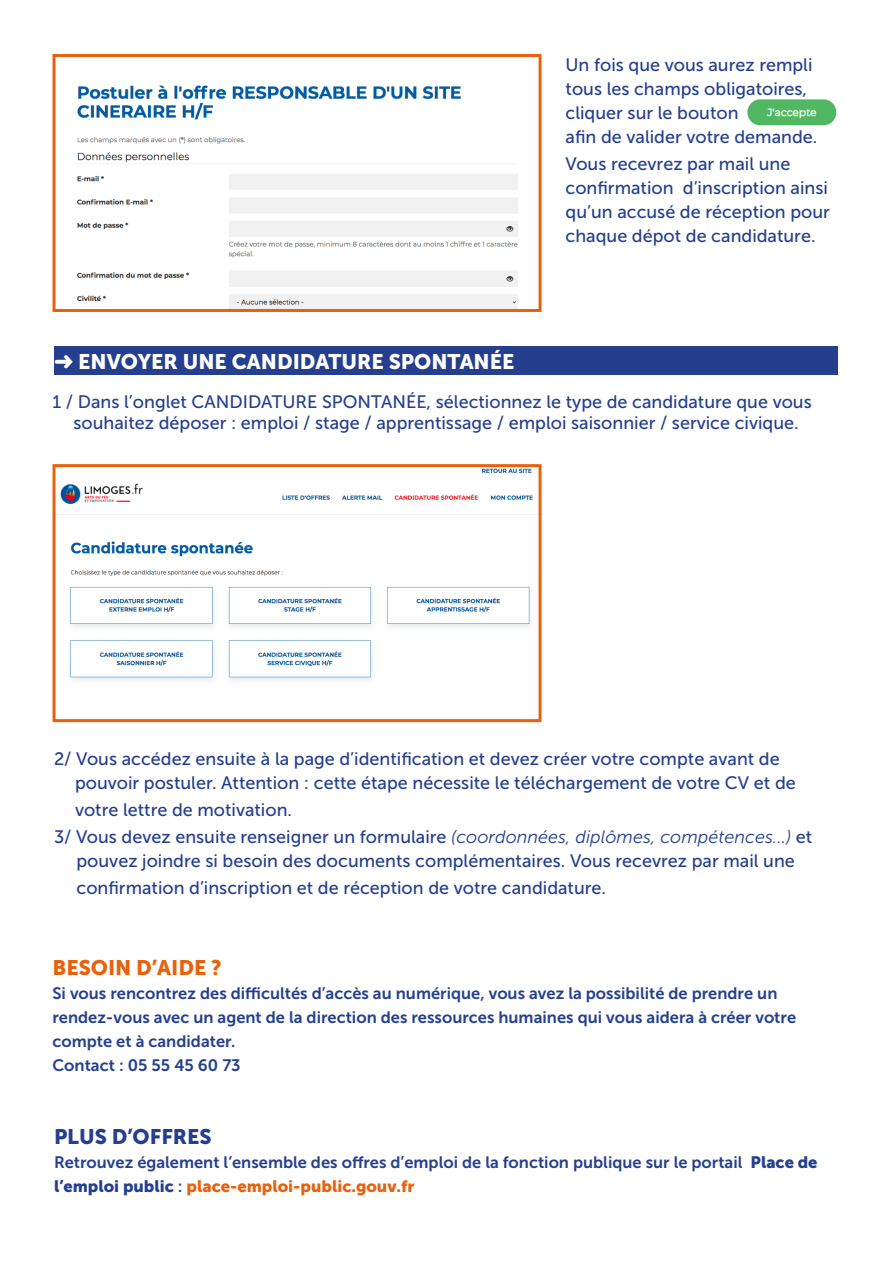
<style>
.page{position:relative;width:893px;height:1263px;background:#fff}
.page>*{position:absolute;margin:0;border:0;box-sizing:border-box;transform-origin:0 0}
.t1{font:21px "Museo Sans 900";color:#fff}
.t2{font:21px "Museo Sans 900";color:#e9610d}
.t3{font:21px "Museo Sans 900";color:#253f8e}
.t4{font:18px/24px "Museo Sans 500";color:#253f8e}
.t5{font:16.5px/24px "Museo Sans 700";color:#253f8e}
.s1{font-family:"Museo Sans 300";font-style:italic}
.s2{font-family:"Museo Sans 900"}
.s3{font-family:"Museo Sans 900";color:#e9610d}
</style>
<div class="page">
<img style="left:56px;top:468px;width:482px;height:213px">
<div style="left:52px;top:464px;width:490px;height:258px;border:3px solid #e9610d"></div>
<img style="left:76px;top:85px;width:442px;height:223px">
<div style="left:52px;top:54px;width:490px;height:258px;border:3px solid #e9610d"></div>
<img style="left:747px;top:99px;width:90px;height:27px">
<div style="left:54px;top:347px;width:783px;height:28px;background:#253f8e"></div>
<p class="t1" style="left:54px;top:349px;width:462px">➜ ENVOYER UNE CANDIDATURE SPONTANÉE</p>
<p class="t4" style="left:566px;top:53px;width:248px">Un fois que vous aurez rempli tous les champs obligatoires, cliquer sur le bouton</p>
<p class="t4" style="left:566px;top:125px;width:253px">afin de valider votre demande.</p>
<p class="t4" style="left:566px;top:152px;width:266px">Vous recevrez par mail une confirmation d’inscription ainsi qu’un accusé de réception pour chaque dépot de candidature.</p>
<p class="t4" style="left:52px;top:391px;width:761px;line-height:21px;text-align:center">1 / Dans l’onglet CANDIDATURE SPONTANÉE, sélectionnez le type de candidature que vous souhaitez déposer : emploi / stage / apprentissage / emploi saisonnier / service civique.</p>
<p class="t4" style="left:75px;top:747px;width:722px;text-indent:-21px">2/ Vous accédez ensuite à la page d’identification et devez créer votre compte avant de pouvoir postuler. Attention : cette étape nécessite le téléchargement de votre CV et de</p>
<p class="t4" style="left:75px;top:798px;width:219px">votre lettre de motivation.</p>
<p class="t4" style="left:54px;top:825px;width:760px;text-align:center">3/ Vous devez ensuite renseigner un formulaire <span class="s1">(coordonnées, diplômes, compétences...)</span> et pouvez joindre si besoin des documents complémentaires. Vous recevrez par mail une</p>
<p class="t4" style="left:76px;top:876px;width:531px">confirmation d’inscription et de réception de votre candidature.</p>
<p class="t2" style="left:52px;top:955px;width:171px">BESOIN D’AIDE ?</p>
<p class="t5" style="left:52px;top:981px;width:745px">Si vous rencontrez des difficultés d’accès au numérique, vous avez la possibilité de prendre un rendez-vous avec un agent de la direction des ressources humaines qui vous aidera à créer votre compte et à candidater.</p>
<p class="t5" style="left:52px;top:1053px;width:190px">Contact : 05 55 45 60 73</p>
<p class="t3" style="left:54px;top:1124px;width:159px">PLUS D’OFFRES</p>
<p class="t5" style="left:54px;top:1150px;width:765px">Retrouvez également l’ensemble des offres d’emploi de la fonction publique sur le portail <span class="s2">Place de l’emploi public</span> : <span class="s3">place-emploi-public.gouv.fr</span></p>
</div>
